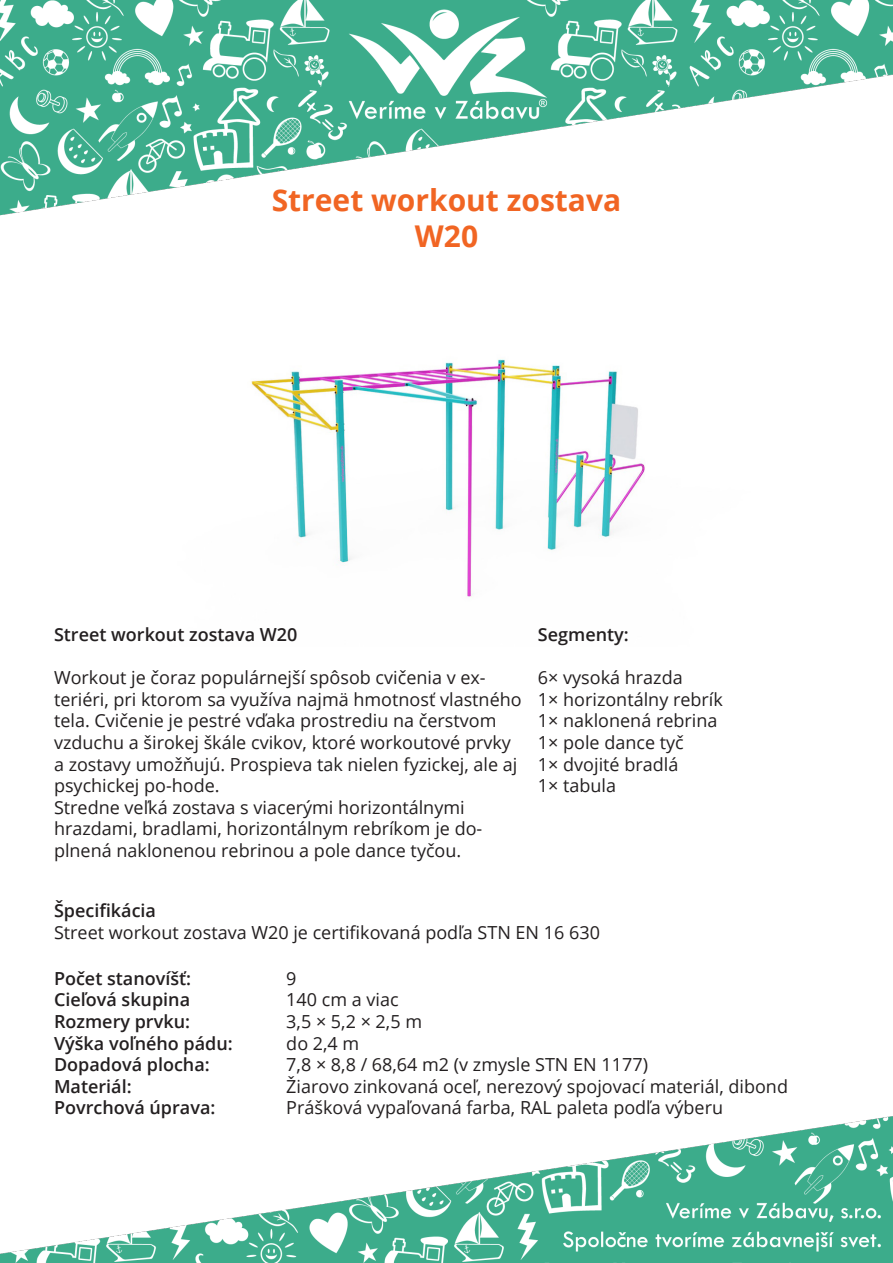
<style>
.page{position:relative;width:893px;height:1263px;background:#fff}
.page>*{position:absolute;margin:0;border:0;box-sizing:border-box;transform-origin:0 0}
.Veľký_Nádpis_-_Oranž{font:700 30px "Open Sans";color:#f16523}
.Text_čierna_12pt{font:18px/21.6px "Open Sans";color:#231f20}
.Malý_nádpis_-_čierna{font:600 18px "Open Sans";color:#231f20}
</style>
<div class="page">
<img style="left:251px;top:359px;width:394px;height:238px">
<img style="left:0;top:0;width:893px;height:216px">
<img style="left:0;top:1116px;width:893px;height:147px">
<p class="Veľký_Nádpis_-_Oranž" style="left:272px;top:179px;width:351px">Street workout zostava</p>
<p class="Veľký_Nádpis_-_Oranž" style="left:415px;top:215px;width:65px">W20</p>
<p class="Malý_nádpis_-_čierna" style="left:54px;top:622px;width:245px">Street workout zostava W20</p>
<p class="Text_čierna_12pt" style="left:54px;top:666px;width:469px">Workout je čoraz populárnejší spôsob cvičenia v ex&shy;teriéri, pri ktorom sa využíva najmä hmotnosť vlastného tela. Cvičenie je pestré vďaka prostrediu na čerstvom vzduchu a širokej škále cvikov, ktoré workoutové prvky a zostavy umožňujú. Prospieva tak nielen fyzickej, ale aj psychickej po-hode.</p>
<p class="Text_čierna_12pt" style="left:54px;top:796px;width:430px">Stredne veľká zostava s viacerými horizontálnymi hrazdami, bradlami, horizontálnym rebríkom je do&shy;plnená naklonenou rebrinou a pole dance tyčou.</p>
<p class="Malý_nádpis_-_čierna" style="left:538px;top:622px;width:92px">Segmenty:</p>
<p class="Text_čierna_12pt" style="left:538px;top:666px;width:146px">6× vysoká hrazda</p>
<p class="Text_čierna_12pt" style="left:538px;top:688px;width:186px">1× horizontálny rebrík</p>
<p class="Text_čierna_12pt" style="left:538px;top:710px;width:181px">1× naklonená rebrina</p>
<p class="Text_čierna_12pt" style="left:538px;top:731px;width:147px">1× pole dance tyč</p>
<p class="Text_čierna_12pt" style="left:538px;top:753px;width:142px">1× dvojité bradlá</p>
<p class="Text_čierna_12pt" style="left:538px;top:774px;width:80px">1× tabula</p>
<p class="Malý_nádpis_-_čierna" style="left:54px;top:898px;width:104px">Špecifikácia</p>
<p class="Text_čierna_12pt" style="left:54px;top:921px;width:548px">Street workout zostava W20 je certifikovaná podľa STN EN 16 630</p>
<p class="Malý_nádpis_-_čierna" style="left:54px;top:966px;width:139px">Počet stanovíšť:</p>
<p class="Malý_nádpis_-_čierna" style="left:54px;top:987px;width:138px">Cieľová skupina</p>
<p class="Malý_nádpis_-_čierna" style="left:54px;top:1009px;width:138px">Rozmery prvku:</p>
<p class="Malý_nádpis_-_čierna" style="left:54px;top:1031px;width:180px">Výška voľného pádu:</p>
<p class="Malý_nádpis_-_čierna" style="left:54px;top:1052px;width:157px">Dopadová plocha:</p>
<p class="Malý_nádpis_-_čierna" style="left:54px;top:1074px;width:79px">Materiál:</p>
<p class="Malý_nádpis_-_čierna" style="left:54px;top:1095px;width:163px">Povrchová úprava:</p>
<p class="Text_čierna_12pt" style="left:286px;top:967px;width:12px">9</p>
<p class="Text_čierna_12pt" style="left:286px;top:988px;width:114px">140 cm a viac</p>
<p class="Text_čierna_12pt" style="left:286px;top:1010px;width:137px">3,5 × 5,2 × 2,5 m</p>
<p class="Text_čierna_12pt" style="left:286px;top:1032px;width:75px">do 2,4 m</p>
<p class="Text_čierna_12pt" style="left:286px;top:1053px;width:363px">7,8 × 8,8 / 68,64 m2 (v zmysle STN EN 1177)</p>
<p class="Text_čierna_12pt" style="left:286px;top:1075px;width:503px">Žiarovo zinkovaná oceľ, nerezový spojovací materiál, dibond</p>
<p class="Text_čierna_12pt" style="left:286px;top:1096px;width:438px">Prášková vypaľovaná farba, RAL paleta podľa výberu</p>
</div>
